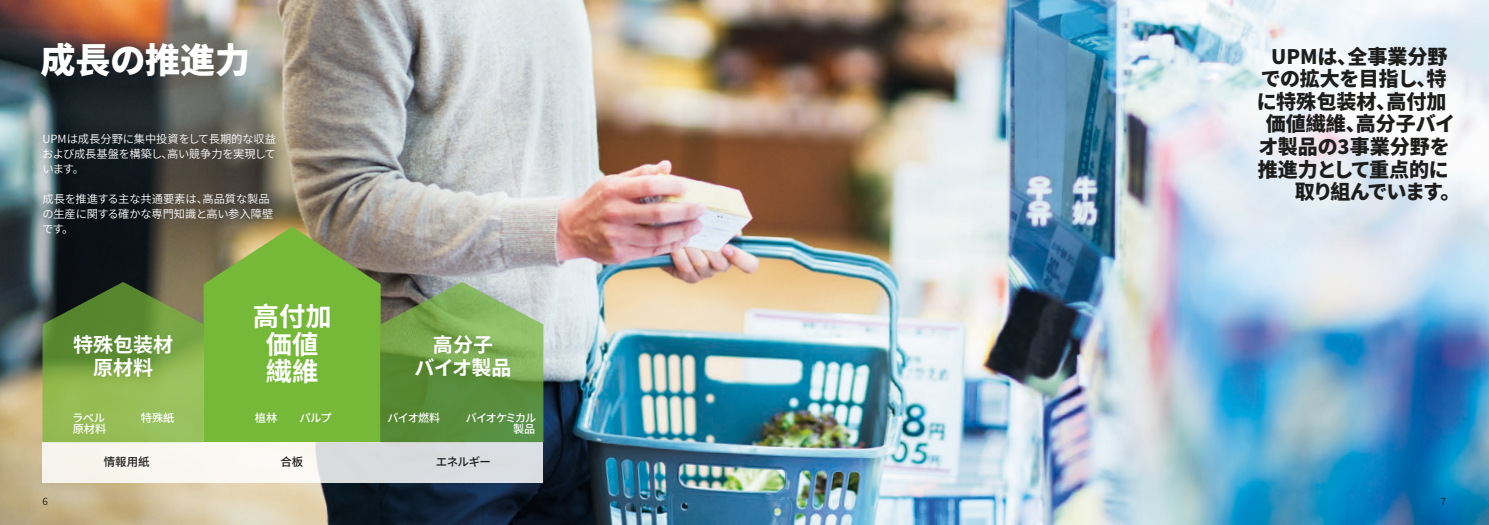
<style>
.page{position:relative;width:1489px;height:525px;background:#fff}
.page>*{position:absolute;margin:0;border:0;box-sizing:border-box;transform-origin:0 0}
.Pääotsikko_2018{font:800 35px "Source Han Sans CN";color:#fff}
.Body_first{font:700 26.25px/27.5px "Source Han Sans CN";color:#fff;text-align:center}
.Ingressi{font:800 20px "Source Han Sans CN";color:#1d1d1b}
.Body_first-2{font:700 20px "Source Han Sans CN";color:#fff}
.Ingressi-2{font:800 20px "Source Han Sans CN";letter-spacing:-.095em;color:#1d1d1b}
.Lift_Glegoo_9_17{font:500 11.5px "Source Han Sans CN";letter-spacing:-.015em;color:#1d1d1b}
.Leipäteksti{font:11.25px/15px "Source Han Sans CN";letter-spacing:-.01em;color:#fff;text-align:justify}
.Lift_Glegoo_9_17-2{font:500 11.25px "Source Han Sans CN";letter-spacing:-.06em;color:#fff}
.Lift_Glegoo_9_17-3{font:500 11.25px/11.2px "Source Han Sans CN";letter-spacing:-.1em;color:#fff;text-align:right}
.t1{font:10px "Source Han Sans CN";color:#1d1d1b}
</style>
<div class="page">
<img style="left:0;top:0;width:1488px;height:524px">
<svg style="left:204px;top:226px;width:176px;height:216px;fill:#76b838"></svg>
<svg style="left:43px;top:442px;width:500px;height:40px;fill:#f6f3ec"></svg>
<svg style="left:43px;top:282px;width:161px;height:160px"></svg>
<svg style="left:380px;top:282px;width:163px;height:160px"></svg>
<svg style="left:1141px;top:0;width:347px;height:154px;fill:#eef2f7"></svg>
<p class="Pääotsikko_2018" style="left:41px;top:40px;width:211px">成長の推進力</p>
<p class="Leipäteksti" style="left:42px;top:131px;width:235px">UPMは成長分野に集中投資をして長期的な収益および成長基盤を構築し、高い競争力を実現しています。</p>
<p class="Leipäteksti" style="left:42px;top:191px;width:233px;text-align:left">成長を推進する主な共通要素は、高品質な製品の生産に関する確かな専門知識と高い参入障壁です。</p>
<p class="Body_first" style="left:253px;top:303px;width:80px">高付加価値繊維</p>
<p class="Lift_Glegoo_9_17-2" style="left:255px;top:411px;width:24px">植林</p>
<p class="Lift_Glegoo_9_17-2" style="left:299px;top:411px;width:34px">パルプ</p>
<p class="Body_first-2" style="left:433px;top:333px;width:61px">高分子</p>
<p class="Body_first-2" style="left:414px;top:356px;width:98px">バイオ製品</p>
<p class="Body_first-2" style="left:73px;top:333px;width:101px">特殊包装材</p>
<p class="Body_first-2" style="left:93px;top:356px;width:61px">原材料</p>
<p class="Lift_Glegoo_9_17-2" style="left:72px;top:411px;width:34px">ラベル</p>
<p class="Lift_Glegoo_9_17-2" style="left:387px;top:411px;width:54px">バイオ燃料</p>
<p class="Lift_Glegoo_9_17-2" style="left:73px;top:423px;width:35px">原材料</p>
<p class="Lift_Glegoo_9_17-2" style="left:141px;top:411px;width:35px">特殊紙</p>
<p class="Lift_Glegoo_9_17-3" style="left:465px;top:412px;width:72px">バイオケミカル製品</p>
<p class="Lift_Glegoo_9_17" style="left:104px;top:455px;width:47px">情報用紙</p>
<p class="Lift_Glegoo_9_17" style="left:280px;top:455px;width:24px">合板</p>
<p class="Lift_Glegoo_9_17" style="left:436px;top:455px;width:57px">エネルギー</p>
<p class="Ingressi" style="left:1270px;top:45px;width:178px">UPMは、全事業分野</p>
<p class="Ingressi" style="left:1260px;top:68px;width:187px">での拡大を目指し、特</p>
<p class="Ingressi" style="left:1256px;top:90px;width:191px">に特殊包装材、高付加</p>
<p class="Ingressi" style="left:1265px;top:113px;width:191px">価値繊維、高分子バイ</p>
<p class="Ingressi" style="left:1258px;top:135px;width:192px">オ製品の3事業分野を</p>
<p class="Ingressi" style="left:1257px;top:158px;width:193px">推進力として重点的に</p>
<p class="Ingressi-2" style="left:1294px;top:180px;width:167px">取り組んでいます。</p>
<p class="t1" style="left:43px;top:496px;width:7px">6</p>
<p class="t1" style="left:1440px;top:496px;width:7px">7</p>
</div>
